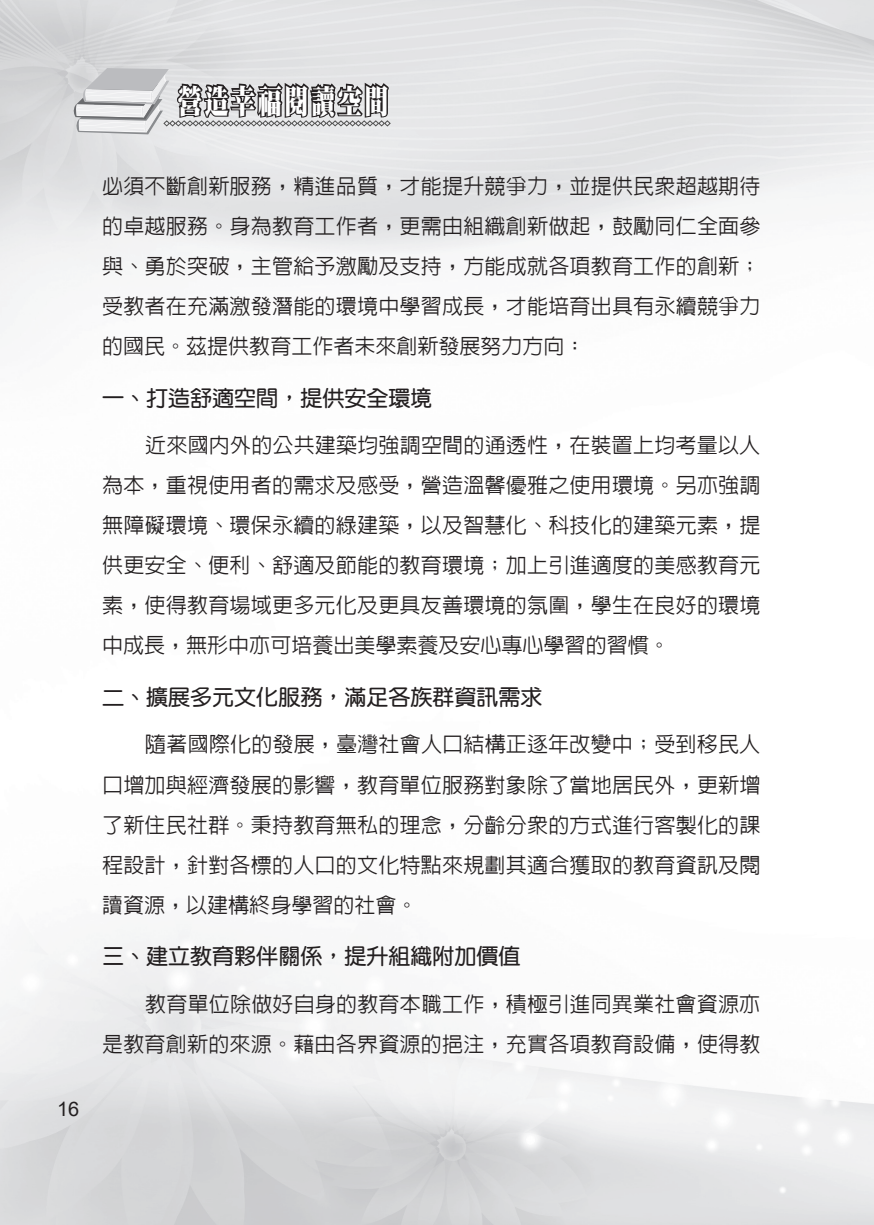
<style>
.page{position:relative;width:874px;height:1225px;background:#fff}
.page>*{position:absolute;margin:0;border:0;box-sizing:border-box;transform-origin:0 0}
.t1{font:33px "DF Ming Std W12";letter-spacing:.1em;color:#fff;scale:.73 1}
.一{font:22px "DF Yuan Std W7";color:#231f20}
.內文{font:500 21px/40px "Lin Gothic";letter-spacing:.01em;color:#231f20;text-align:justify}
.t2{font:20px "Arial";color:#231f20}
</style>
<div class="page">
<svg style="left:72px;top:68px;width:318px;height:66px;background:#ababac"></svg>
<p class="t2" style="left:57px;top:1094px;width:24px">16</p>
<h1 class="t1" style="left:178px;top:83px;width:290px">營造幸福閱讀空間</h1>
<p class="內文" style="left:102px;top:166px;width:659px">必須不斷創新服務，精進品質，才能提升競爭力，並提供民眾超越期待的卓越服務。身為教育工作者，更需由組織創新做起，鼓勵同仁全面參與、勇於突破，主管給予激勵及支持，方能成就各項教育工作的創新；受教者在充滿激發潛能的環境中學習成長，才能培育出具有永續競爭力的國民。茲提供教育工作者未來創新發展努力方向：</p>
<p class="一" style="left:102px;top:386px;width:332px">一、打造舒適空間，提供安全環境</p>
<p class="內文" style="left:102px;top:425px;width:659px;text-indent:43px">近來國內外的公共建築均強調空間的通透性，在裝置上均考量以人為本，重視使用者的需求及感受，營造溫馨優雅之使用環境。另亦強調無障礙環境、環保永續的綠建築，以及智慧化、科技化的建築元素，提供更安全、便利、舒適及節能的教育環境；加上引進適度的美感教育元素，使得教育場域更多元化及更具友善環境的氛圍，學生在良好的環境中成長，無形中亦可培養出美學素養及安心專心學習的習慣。</p>
<p class="一" style="left:102px;top:685px;width:441px">二、擴展多元文化服務，滿足各族群資訊需求</p>
<p class="內文" style="left:102px;top:724px;width:659px;text-indent:43px">隨著國際化的發展，臺灣社會人口結構正逐年改變中；受到移民人口增加與經濟發展的影響，教育單位服務對象除了當地居民外，更新增了新住民社群。秉持教育無私的理念，分齡分眾的方式進行客製化的課程設計，針對各標的人口的文化特點來規劃其適合獲取的教育資訊及閱讀資源，以建構終身學習的社會。</p>
<p class="一" style="left:102px;top:944px;width:419px">三、建立教育夥伴關係，提升組織附加價值</p>
<p class="內文" style="left:102px;top:983px;width:659px;text-align:right">教育單位除做好自身的教育本職工作，積極引進同異業社會資源亦<br>是教育創新的來源。藉由各界資源的挹注，充實各項教育設備，使得教</p>
</div>
